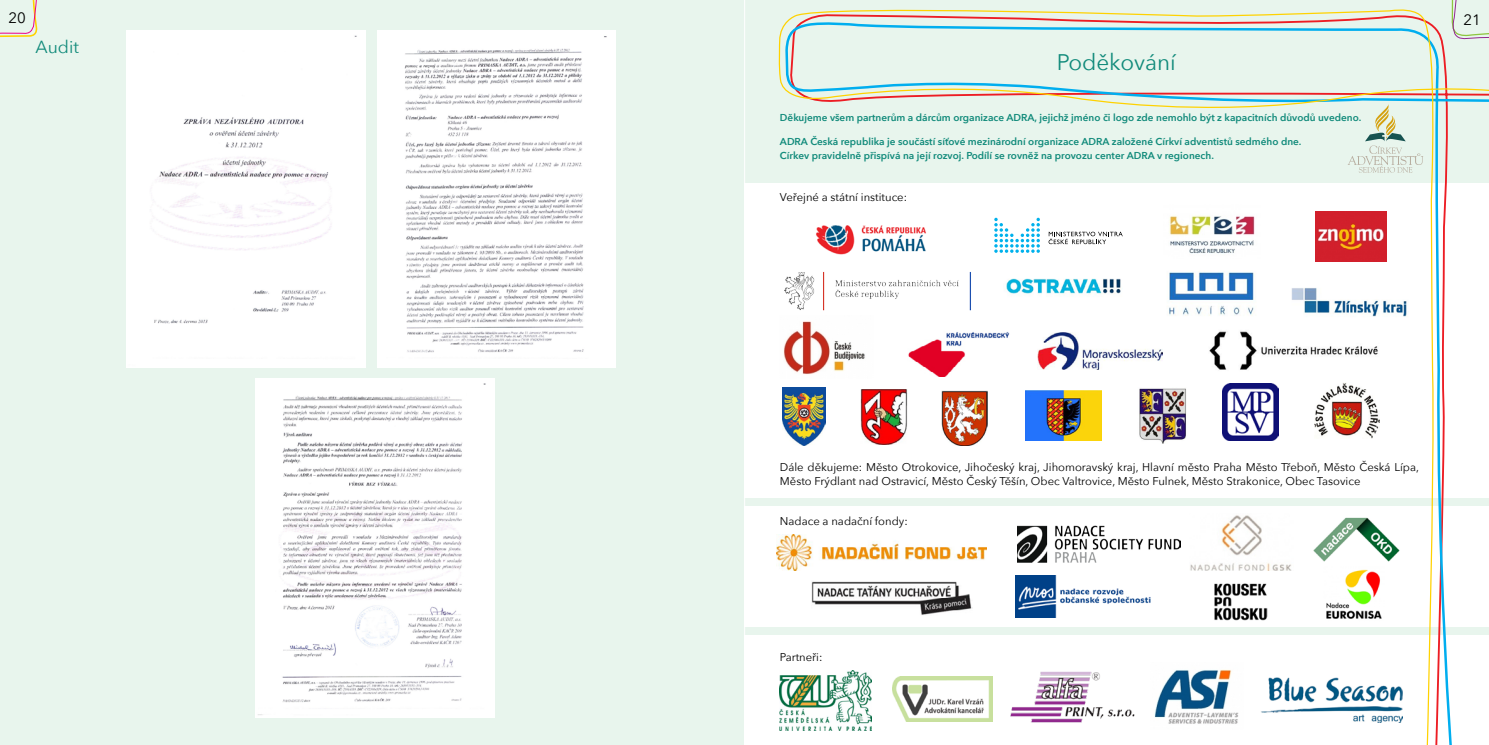
<style>
.page{position:relative;width:1489px;height:745px;background:#fff}
.page>*{position:absolute;margin:0;border:0;box-sizing:border-box;transform-origin:0 0}
.t1{font:22.5px "Avenir Next";color:#108a7a}
.t2{font:17.5px "Avenir Next";color:#108a7a}
.t3{font:15px "Avenir Next";color:#000}
.t4{font:11.25px/13.5px "Avenir Next";color:#000}
.t5{font:600 10px/13.5px "Avenir Next";color:#108a7a}
</style>
<div class="page">
<div style="left:0;top:0;width:1488px;height:744px;background:#e8f5ed"></div>
<div style="left:127px;top:30px;width:238px;height:337px;background:#fff"></div>
<img style="left:377px;top:30px;width:238px;height:337px">
<img style="left:255px;top:378px;width:239px;height:338px">
<div style="left:744px;top:183px;width:744px;height:314px;background:#fff"></div>
<div style="left:744px;top:506px;width:744px;height:120px;background:#fff"></div>
<div style="left:744px;top:635px;width:744px;height:109px;background:#fff"></div>
<svg style="left:778px;top:9px;width:710px;height:735px"></svg>
<img style="left:776px;top:534px;width:210px;height:35px">
<img style="left:1322px;top:566px;width:61px;height:55px">
<img style="left:1189px;top:512px;width:104px;height:58px">
<img style="left:811px;top:580px;width:161px;height:35px">
<img style="left:1311px;top:513px;width:92px;height:52px">
<img style="left:1015px;top:575px;width:138px;height:41px">
<img style="left:1017px;top:525px;width:163px;height:37px">
<img style="left:779px;top:670px;width:92px;height:59px">
<img style="left:892px;top:676px;width:100px;height:44px">
<img style="left:1007px;top:665px;width:131px;height:60px">
<img style="left:1150px;top:662px;width:93px;height:67px">
<img style="left:1259px;top:673px;width:143px;height:49px">
<img style="left:1213px;top:581px;width:54px;height:39px">
<svg style="left:0;top:0;width:38px;height:37px"></svg>
<svg style="left:1450px;top:0;width:38px;height:346px"></svg>
<hr style="left:744px;top:0;width:1px;height:744px;background:#fff">
<h3 class="t3" style="left:9px;top:9px;width:19px">20</h3>
<h3 class="t3" style="left:1463px;top:10px;width:19px">21</h3>
<h2 class="t2" style="left:35px;top:36px;width:45px">Audit</h2>
<h1 class="t1" style="left:1056px;top:48px;width:120px">Poděkování</h1>
<p class="t5" style="left:780px;top:111px;width:583px">Děkujeme všem partnerům a dárcům organizace ADRA, jejichž jméno či logo zde nemohlo být z kapacitních důvodů uvedeno.</p>
<p class="t5" style="left:780px;top:135px;width:523px">ADRA Česká republika je součástí síťové mezinárodní organizace ADRA založené Církví adventistů sedmého dne.<br>Církev pravidelně přispívá na její rozvoj. Podílí se rovněž na provozu center ADRA v regionech.</p>
<p class="t4" style="left:780px;top:190px;width:129px">Veřejné a státní instituce:</p>
<p class="t4" style="left:780px;top:460px;width:640px">Dále děkujeme: Město Otrokovice, Jihočeský kraj, Jihomoravský kraj, Hlavní město Praha Město Třeboň, Město Česká Lípa,<br>Město Frýdlant nad Ostravicí, Město Český Těšín, Obec Valtrovice, Město Fulnek, Město Strakonice, Obec Tasovice</p>
<p class="t4" style="left:780px;top:514px;width:129px">Nadace a nadační fondy:</p>
<p class="t4" style="left:780px;top:649px;width:44px">Partneři:</p>
</div>
